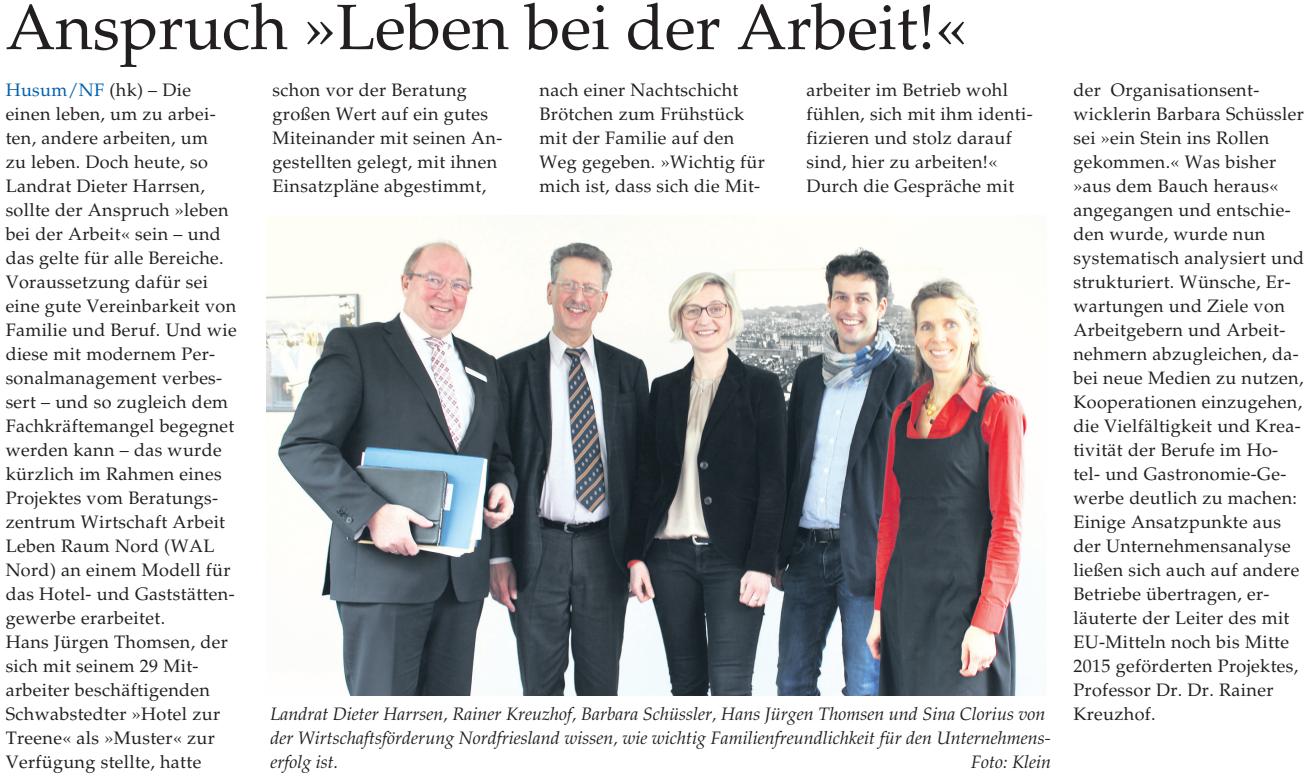
<style>
.page{position:relative;width:1312px;height:780px;background:#fff}
.page>*{position:absolute;margin:0;border:0;box-sizing:border-box;transform-origin:0 0}
.t1{font:64px "Palatino";color:#231f20}
.t2{font:18px/24px "Palatino";letter-spacing:.02em;color:#231f20}
.t3{font:italic 18px/24px "Palatino";color:#231f20}
.s1{color:#0160ae}
</style>
<div class="page">
<img style="left:266px;top:215px;width:778px;height:480px">
<h1 class="t1" style="left:6px;top:-10px;width:963px">Anspruch »Leben bei der Arbeit!«</h1>
<p class="t2" style="left:6px;top:78px;width:232px"><span class="s1">Husum/NF</span> (hk) – Die einen leben, um zu arbei&shy;ten, andere arbeiten, um<br>zu leben. Doch heute, so<br>Landrat Dieter Harrsen, sollte der Anspruch »leben bei der Arbeit« sein – und das gelte für alle Bereiche.<br>Voraussetzung dafür sei eine gute Vereinbarkeit von<br>Familie und Beruf. Und wie diese mit modernem Per&shy;sonalmanagement verbes&shy;sert – und so zugleich dem<br>Fachkräftemangel begegnet werden kann – das wurde kürzlich im Rahmen eines<br>Projektes vom Beratungs&shy;zentrum Wirtschaft Arbeit<br>Leben Raum Nord (WAL<br>Nord) an einem Modell für das Hotel- und Gaststätten&shy;gewerbe erarbeitet.<br>Hans Jürgen Thomsen, der sich mit seinem 29 Mit&shy;arbeiter beschäftigenden<br>Schwabstedter »Hotel zur<br>Treene« als »Muster« zur<br>Verfügung stellte, hatte</p>
<p class="t2" style="left:273px;top:78px;width:231px">schon vor der Beratung großen Wert auf ein gutes<br>Miteinander mit seinen An&shy;gestellten gelegt, mit ihnen<br>Einsatzpläne abgestimmt,</p>
<p class="t2" style="left:539px;top:78px;width:227px">nach einer Nachtschicht<br>Brötchen zum Frühstück mit der Familie auf den<br>Weg gegeben. »Wichtig für mich ist, dass sich die Mit-</p>
<p class="t2" style="left:806px;top:78px;width:228px">arbeiter im Betrieb wohl fühlen, sich mit ihm identi&shy;fizieren und stolz darauf sind, hier zu arbeiten!«<br>Durch die Gespräche mit</p>
<p class="t2" style="left:1073px;top:78px;width:232px">der Organisationsent&shy;wicklerin Barbara Schüssler sei »ein Stein ins Rollen gekommen.« Was bisher »aus dem Bauch heraus« angegangen und entschie&shy;den wurde, wurde nun systematisch analysiert und strukturiert. Wünsche, Er&shy;wartungen und Ziele von<br>Arbeitgebern und Arbeit&shy;nehmern abzugleichen, da&shy;bei neue Medien zu nutzen,<br>Kooperationen einzugehen, die Vielfältigkeit und Krea&shy;tivität der Berufe im Ho&shy;tel- und Gastronomie-Ge&shy;werbe deutlich zu machen:<br>Einige Ansatzpunkte aus der Unternehmensanalyse ließen sich auch auf andere<br>Betriebe übertragen, er&shy;läuterte der Leiter des mit<br>EU-Mitteln noch bis Mitte<br>2015 geförderten Projektes,<br>Professor Dr. Dr. Rainer</p>
<p class="t3" style="left:270px;top:702px;width:776px">Landrat Dieter Harrsen, Rainer Kreuzhof, Barbara Schüssler, Hans Jürgen Thomsen und Sina Clorius von</p>
<p class="t2" style="left:1073px;top:702px;width:84px">Kreuzhof.</p>
<p class="t3" style="left:270px;top:726px;width:782px">der Wirtschaftsförderung Nordfriesland wissen, wie wichtig Familienfreundlichkeit für den Unternehmens&shy;erfolg ist.</p>
<p class="t3" style="left:971px;top:750px;width:82px">Foto: Klein</p>
</div>
